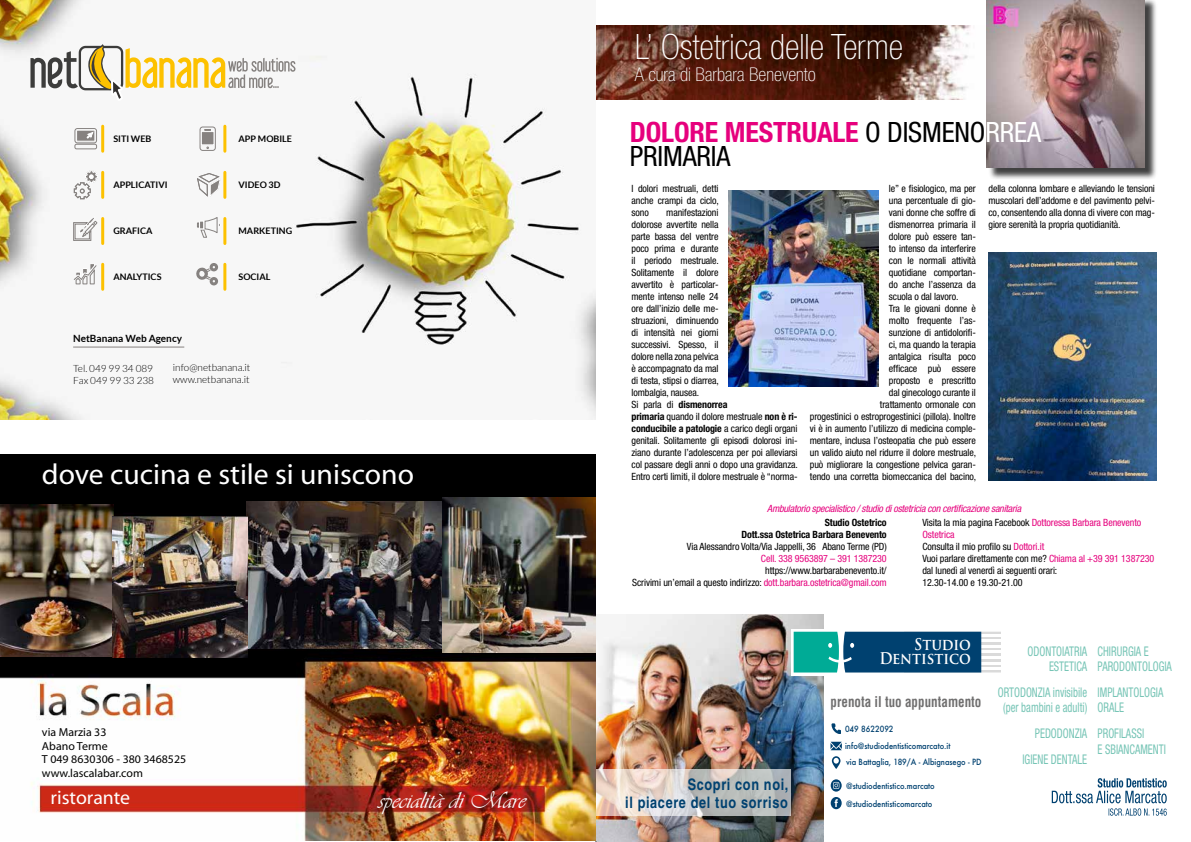
<style>
.page{position:relative;width:1191px;height:842px;background:#fff}
.page>*{position:absolute;margin:0;border:0;box-sizing:border-box;transform-origin:0 0}
.t1{font:100 condensed 35px "Helvetica Neue LT Std";color:#fff}
.t2{font:29px "Myriad";color:#fff}
.t3{font:condensed 28px/24px "Helvetica Neue LT Std";letter-spacing:-.005em;color:#000}
.t4{font:24.2px "Vivaldii";color:#fff}
.t5{font:19.4px "Myriad";color:#fff}
.t6{font:100 condensed 19px "Helvetica Neue LT Std";color:#fff}
.t7{font:700 15.8px/17.5px "Helvetica";letter-spacing:.05em;color:#004170;text-align:right;scale:.8 1}
.t8{font:700 15.8px/14.4px "Trajan Pro";color:#fff;text-align:right;scale:.9 1}
.t9{font:700 condensed 14.5px "Helvetica";color:#706f6f;scale:.9 1}
.t10{font:condensed 13.3px/15.2px "Helvetica Neue";color:#77c5b6;scale:.8 1}
.t11{font:11.6px/13.9px "Myriad";color:#000}
.t12{font:condensed 10px/12px "Helvetica Neue LT Std";letter-spacing:-.01em;color:#000;text-align:justify}
.t13{font:italic condensed 10px/14.1px "Helvetica Neue LT Std";letter-spacing:-.02em;color:#e6007d}
.t14{font:300 10px/12px "Lato";color:#000}
.t15{font:700 condensed 10px/12px "Helvetica Neue LT Std";letter-spacing:-.01em;color:#000;text-align:right}
.t16{font:condensed 10px "Helvetica Neue LT Std";letter-spacing:-.01em;color:#e6007d}
.t17{font:700 10px "Lato";color:#000}
.t18{font:700 9px "Lato";color:#000}
.t19{font:500 8.3px/16.9px "Futura";color:#004170;scale:.9 1}
.s1{font-weight:700;color:#e6007d}
.s2{color:#fff}
.s3{font-weight:700}
.s4{font-style:normal;color:#000}
.s5{font-style:normal}
.s6{color:#e6007d}
</style>
<div class="page">
<div style="left:988px;top:0;width:169px;height:180px;background:#000;opacity:.75"></div>
<img style="left:986px;top:0;width:158px;height:168px">
<img style="left:596px;top:26px;width:375px;height:74px">
<img style="left:595px;top:615px;width:229px;height:226px">
<svg style="left:791px;top:629px;width:209px;height:47px"></svg>
<svg style="left:793px;top:632px;width:207px;height:40px;background:#1f6e88"></svg>
<svg style="left:1051px;top:778px;width:115px;height:38px"></svg>
<svg style="left:595px;top:770px;width:196px;height:46px;background:#cfc9c4"></svg>
<svg style="left:831px;top:723px;width:10px;height:11px"></svg>
<svg style="left:830px;top:742px;width:12px;height:8px"></svg>
<div style="left:830px;top:797px;width:11px;height:12px;background:#004170;border-radius:50%"></div>
<svg style="left:834px;top:799px;width:4px;height:8px"></svg>
<svg style="left:830px;top:779px;width:11px;height:13px"></svg>
<svg style="left:833px;top:782px;width:6px;height:7px"></svg>
<svg style="left:832px;top:756px;width:8px;height:13px"></svg>
<svg style="left:0;top:0;width:595px;height:419px"></svg>
<hr style="left:73px;top:347px;width:111px;height:1px;background:#868280">
<svg style="left:30px;top:0;width:265px;height:317px"></svg>
<img style="left:0;top:454px;width:595px;height:386px">
<img style="left:247px;top:502px;width:196px;height:146px">
<img style="left:443px;top:498px;width:152px;height:154px">
<img style="left:0;top:504px;width:114px;height:152px">
<img style="left:112px;top:517px;width:136px;height:141px">
<img style="left:728px;top:190px;width:151px;height:196px">
<img style="left:988px;top:252px;width:168px;height:228px">
<p class="t18" style="left:113px;top:133px;width:39px">SITI WEB</p>
<p class="t18" style="left:238px;top:133px;width:55px">APP MOBILE</p>
<p class="t18" style="left:113px;top:179px;width:56px">APPLICATIVI</p>
<p class="t18" style="left:238px;top:179px;width:43px">VIDEO 3D</p>
<p class="t18" style="left:113px;top:226px;width:41px">GRAFICA</p>
<p class="t18" style="left:238px;top:226px;width:55px">MARKETING</p>
<p class="t18" style="left:113px;top:271px;width:50px">ANALYTICS</p>
<p class="t18" style="left:238px;top:271px;width:33px">SOCIAL</p>
<p class="t17" style="left:73px;top:333px;width:110px">NetBanana Web Agency</p>
<p class="t14" style="left:73px;top:362px;width:82px">Tel. 049 99 34 089<br>Fax 049 99 33 238</p>
<p class="t14" style="left:173px;top:362px;width:79px">info@netbanana.it www.netbanana.it</p>
<h2 class="t2" style="left:42px;top:460px;width:374px">dove cucina e stile si uniscono</h2>
<p class="t11" style="left:42px;top:725px;width:146px">via Marzia 33<br>Abano Terme<br>T 049 8630306 - 380 3468525 www.lascalabar.com</p>
<h3 class="t5" style="left:51px;top:788px;width:81px">ristorante</h3>
<h3 class="t4" style="left:378px;top:786px;width:148px">specialità di Mare</h3>
<h1 class="t1" style="left:635px;top:27px;width:270px">L’ Ostetrica delle Terme</h1>
<h3 class="t6" style="left:635px;top:64px;width:183px">A cura di Barbara Benevento</h3>
<h3 class="t3" style="left:630px;top:120px;width:413px"><span class="s1">DOLORE MESTRUALE</span> O DISMENO<span class="s2">RREA<br></span>PRIMARIA</h3>
<p class="t12" style="left:631px;top:182px;width:89px">I dolori mestruali, detti anche crampi da ciclo, sono</p>
<p class="t12" style="left:631px;top:206px;width:168px;text-align:left;text-indent:35px">manifestazioni<br>dolorose avvertite nella<br>parte bassa del ventre<br>poco prima e durante<br>il periodo mestruale.<br>Solitamente il dolore<br>avvertito è particolar-<br>mente intenso nelle 24<br>ore dall’inizio delle me-<br>struazioni, diminuendo<br>di intensità nei giorni<br>successivi. Spesso, il<br>dolore nella zona pelvica<br>è accompagnato da mal<br>di testa, stipsi o diarrea,<br>lombalgia, nausea.<br>Si parla di <span class="s3">dismenorrea<br>primaria</span> quando il dolore mestruale <span class="s3">non è ri&shy;conducibile a patologie</span> a carico degli organi genitali. Solitamente gli episodi dolorosi ini&shy;ziano durante l’adolescenza per poi alleviarsi col passare degli anni o dopo una gravidanza.<br>Entro certi limiti, il dolore mestruale è “norma-</p>
<p class="t12" style="left:889px;top:182px;width:88px">le” e fisiologico, ma per</p>
<p class="t12" style="left:889px;top:194px;width:89px">una percentuale di gio-</p>
<p class="t12" style="left:889px;top:206px;width:89px">vani donne che soffre di</p>
<p class="t12" style="left:889px;top:218px;width:88px">dismenorrea primaria il</p>
<p class="t12" style="left:889px;top:230px;width:88px">dolore può essere tan-</p>
<p class="t12" style="left:889px;top:242px;width:89px">to intenso da interferire</p>
<p class="t12" style="left:889px;top:254px;width:89px">con le normali attività</p>
<p class="t12" style="left:889px;top:266px;width:89px">quotidiane comportan-</p>
<p class="t12" style="left:889px;top:278px;width:88px">do anche l’assenza da</p>
<p class="t12" style="left:889px;top:290px;width:71px">scuola o dal lavoro.</p>
<p class="t12" style="left:889px;top:302px;width:88px">Tra le giovani donne è</p>
<p class="t12" style="left:889px;top:314px;width:89px">molto frequente l’as-</p>
<p class="t12" style="left:889px;top:326px;width:88px">sunzione di antidolorifi-</p>
<p class="t12" style="left:889px;top:338px;width:89px">ci, ma quando la terapia</p>
<p class="t12" style="left:889px;top:350px;width:88px">antalgica risulta poco</p>
<p class="t12" style="left:889px;top:362px;width:88px">efficace può essere</p>
<p class="t12" style="left:889px;top:374px;width:88px">proposto e prescritto</p>
<p class="t12" style="left:889px;top:386px;width:88px">dal ginecologo curante il</p>
<p class="t12" style="left:880px;top:398px;width:98px">trattamento ormonale con</p>
<p class="t12" style="left:810px;top:410px;width:168px">progestinici o estroprogestinici (pillola). Inoltre</p>
<p class="t12" style="left:810px;top:422px;width:168px">vi è in aumento l’utilizzo di medicina comple-</p>
<p class="t12" style="left:810px;top:434px;width:168px">mentare, inclusa l’osteopatia che può essere</p>
<p class="t12" style="left:810px;top:446px;width:168px">un valido aiuto nel ridurre il dolore mestruale,</p>
<p class="t12" style="left:810px;top:458px;width:168px">può migliorare la congestione pelvica garan-</p>
<p class="t12" style="left:810px;top:470px;width:168px">tendo una corretta biomeccanica del bacino,</p>
<p class="t12" style="left:988px;top:182px;width:168px">della colonna lombare e alleviando le tensioni muscolari dell’addome e del pavimento pelvi&shy;co, consentendo alla donna di vivere con mag&shy;giore serenità la propria quotidianità.</p>
<p class="t13" style="left:922px;top:502px;width:220px;text-indent:-155px">Ambulatorio specialistico / studio di ostetricia con certificazione sanitaria<br><span class="s4">Visita la mia pagina Facebook</span> <span class="s5">Dottoressa Barbara Benevento</span></p>
<p class="t12" style="left:922px;top:528px;width:233px;text-align:left"><span class="s6">Ostetrica<br></span>Consulta il mio profilo su <span class="s6">Dottori.it<br></span>Vuoi parlare direttamente con me? <span class="s6">Chiama al +39 391 1387230 </span>dal lunedì al venerdì ai seguenti orari:<br>12.30-14.00 e 19.30-21.00</p>
<p class="t15" style="left:741px;top:516px;width:147px">Studio Ostetrico<br>Dott.ssa Ostetrica Barbara Benevento</p>
<p class="t12" style="left:687px;top:540px;width:201px">Via Alessandro Volta/Via Jappelli, 36 Abano Terme (PD)</p>
<p class="t16" style="left:761px;top:553px;width:127px">Cell. 338 9563897 – 391 1387230</p>
<p class="t12" style="left:632px;top:564px;width:256px;text-align:right">https://www.barbarabenevento.it/<br>Scrivimi un’email a questo indirizzo: <span class="s6">dott.barbara.ostetrica@gmail.com</span></p>
<h3 class="t7" style="left:625px;top:776px;width:205px">Scopri con noi,<br>il piacere del tuo sorriso</h3>
<h3 class="t8" style="left:879px;top:637px;width:103px">Studio<br>Dentistico</h3>
<h3 class="t10" style="left:1027px;top:643px;width:76px;text-align:right">ODONTOIATRIA<br>ESTETICA</h3>
<h3 class="t10" style="left:998px;top:685px;width:113px;text-align:center">ORTODONZIA invisibile (per bambini e adulti)</h3>
<h3 class="t10" style="left:1022px;top:720px;width:82px;line-height:26px;text-align:right">PEDODONZIA<br>IGIENE DENTALE</h3>
<h3 class="t9" style="left:830px;top:692px;width:169px">prenota il tuo appuntamento</h3>
<p class="t19" style="left:845px;top:720px;width:119px">049 8622092 info@studiodentisticomarcato.it</p>
<p class="t19" style="left:846px;top:754px;width:152px">via Battaglia, 189/A - Albignasego - PD</p>
<p class="t19" style="left:846px;top:777px;width:100px">@studiodentistico.marcato</p>
<p class="t19" style="left:846px;top:795px;width:97px">@studiodentisticomarcato</p>
<h3 class="t10" style="left:1097px;top:643px;width:94px">CHIRURGIA E<br>PARODONTOLOGIA</h3>
<h3 class="t10" style="left:1097px;top:685px;width:84px">IMPLANTOLOGIA<br>ORALE</h3>
<h3 class="t10" style="left:1097px;top:726px;width:87px">PROFILASSI<br>E SBIANCAMENTI</h3>
</div>
